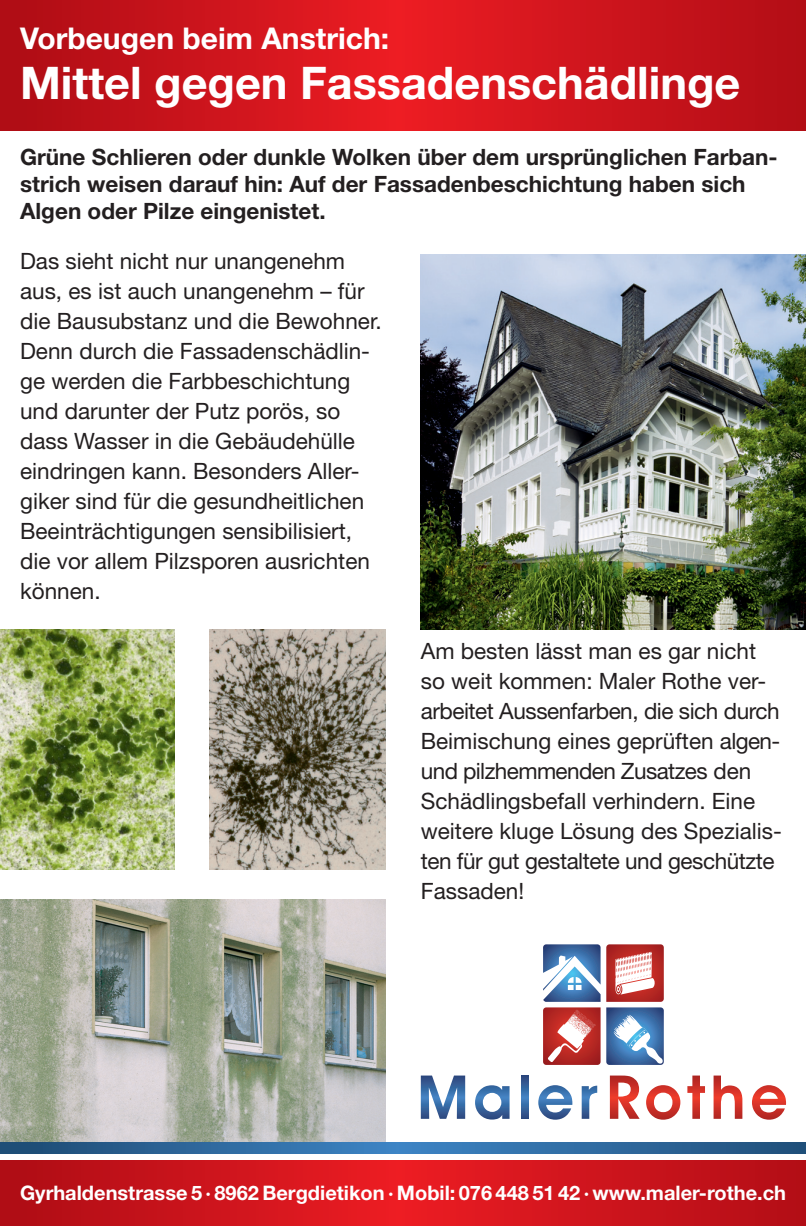
<style>
.page{position:relative;width:806px;height:1227px;background:#fff}
.page>*{position:absolute;margin:0;border:0;box-sizing:border-box;transform-origin:0 0}
.t1{font:700 45px "Helvetica Neue LT Pro";color:#fff}
.t2{font:700 30px "Helvetica Neue LT Pro";color:#fff}
.t3{font:22.5px/30px "Helvetica Neue LT Pro";color:#231f20}
.t4{font:700 22.5px/27px "Helvetica Neue LT Pro";color:#231f20}
.t5{font:700 20px "Helvetica Neue LT Pro";color:#fff}
</style>
<div class="page">
<img style="left:0;top:899px;width:385px;height:243px">
<svg style="left:0;top:1160px;width:805px;height:65px;background:#cd141c"></svg>
<svg style="left:0;top:1142px;width:805px;height:11px;background:#2e689d"></svg>
<img style="left:0;top:629px;width:174px;height:240px">
<img style="left:210px;top:629px;width:175px;height:240px">
<svg style="left:0;top:0;width:805px;height:130px;background:#cd141c"></svg>
<svg style="left:420px;top:1075px;width:45px;height:43px"></svg>
<svg style="left:475px;top:1085px;width:34px;height:34px"></svg>
<svg style="left:521px;top:1075px;width:7px;height:43px"></svg>
<svg style="left:538px;top:1085px;width:34px;height:34px"></svg>
<svg style="left:581px;top:1085px;width:16px;height:33px"></svg>
<svg style="left:609px;top:1075px;width:30px;height:43px"></svg>
<svg style="left:646px;top:1085px;width:34px;height:34px"></svg>
<svg style="left:687px;top:1075px;width:17px;height:43px"></svg>
<svg style="left:713px;top:1075px;width:29px;height:43px"></svg>
<svg style="left:752px;top:1085px;width:33px;height:34px"></svg>
<svg style="left:606px;top:1007px;width:57px;height:57px"></svg>
<svg style="left:543px;top:944px;width:57px;height:57px"></svg>
<svg style="left:543px;top:1007px;width:57px;height:57px;background:#c65854"></svg>
<svg style="left:606px;top:944px;width:57px;height:57px"></svg>
<img style="left:420px;top:254px;width:385px;height:375px">
<h2 class="t2" style="left:20px;top:19px;width:370px">Vorbeugen beim Anstrich:</h2>
<h1 class="t1" style="left:20px;top:55px;width:721px">Mittel gegen Fassadenschädlinge</h1>
<p class="t4" style="left:20px;top:143px;width:759px">Grüne Schlieren oder dunkle Wolken über dem ursprünglichen Farban&shy;strich weisen darauf hin: Auf der Fassadenbeschichtung haben sich<br>Algen oder Pilze eingenistet.</p>
<p class="t3" style="left:20px;top:246px;width:363px">Das sieht nicht nur unangenehm aus, es ist auch unangenehm – für die Bausubstanz und die Bewohner.<br>Denn durch die Fassadenschädlin&shy;ge werden die Farbbeschichtung und darunter der Putz porös, so dass Wasser in die Gebäudehülle eindringen kann. Besonders Aller&shy;giker sind für die gesundheitlichen<br>Beeinträchtigungen sensibilisiert, die vor allem Pilzsporen ausrichten können.</p>
<p class="t3" style="left:420px;top:635px;width:362px">Am besten lässt man es gar nicht so weit kommen: Maler Rothe ver&shy;arbeitet Aussenfarben, die sich durch<br>Beimischung eines geprüften algen&shy;und pilzhemmenden Zusatzes den<br>Schädlingsbefall verhindern. Eine weitere kluge Lösung des Spezialis&shy;ten für gut gestaltete und geschützte<br>Fassaden!</p>
<p class="t5" style="left:20px;top:1179px;width:767px">Gyrhaldenstrasse 5 · 8962 Bergdietikon · Mobil: 076 448 51 42 · www.maler-rothe.ch</p>
</div>
